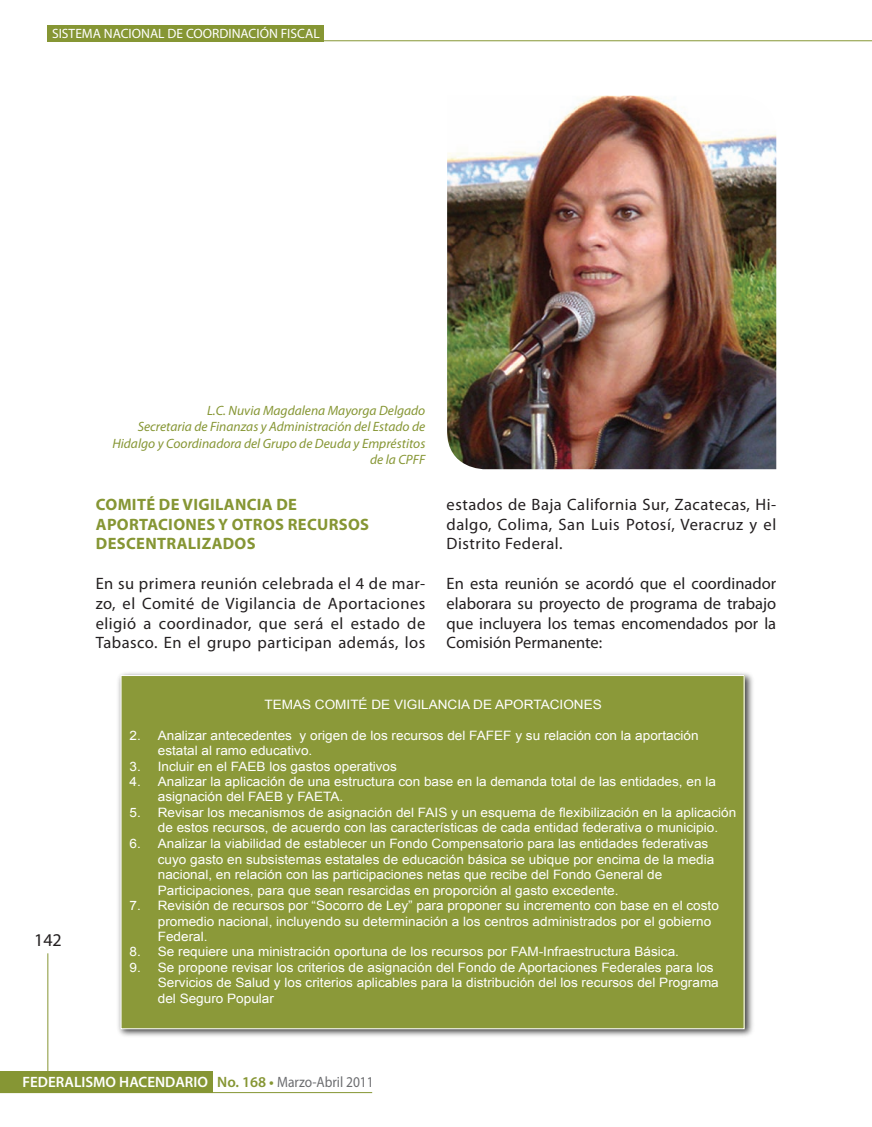
<style>
.page{position:relative;width:872px;height:1127px;background:#fff}
.page>*{position:absolute;margin:0;border:0;box-sizing:border-box;transform-origin:0 0}
.t1{font:18px "Myriad Pro";color:#231f20}
.texto{font:16.5px/19.8px "Myriad Pro";letter-spacing:.03em;color:#231f20;text-align:justify}
.Subtítulo_1{font:700 16.5px "Myriad Pro";letter-spacing:.02em;color:#869634}
.t2{font:600 15px "Myriad Pro";color:#fff}
.pie_de_foto{font:italic 13.5px/16.2px "Myriad Pro";color:#869634;text-align:right}
.t3{font:13.5px "Myriad Pro";color:#fff}
.t4{font:12.9px/14.9px "Arial";color:#fff;scale:1.05 1}
.s1{color:#869634}
.s2{font-weight:400;color:#6c6d70}
</style>
<div class="page">
<div style="left:0;top:1071px;width:213px;height:22px;background:#869634"></div>
<hr style="left:0;top:1092px;width:372px;height:1px;background:#869634">
<hr style="left:47px;top:953px;width:1px;height:118px;background:#869634">
<hr style="left:47px;top:40px;width:825px;height:1px;background:#869634">
<div style="left:47px;top:25px;width:277px;height:16px;background:#869634"></div>
<img style="left:447px;top:96px;width:329px;height:373px">
<img style="left:118px;top:673px;width:635px;height:363px">
<div style="left:121px;top:675px;width:623px;height:354px;background:#8b9939"></div>
<p class="t3" style="left:52px;top:25px;width:269px">SISTEMA NACIONAL DE COORDINACIÓN FISCAL</p>
<h1 class="t1" style="left:34px;top:929px;width:29px">142</h1>
<p class="pie_de_foto" style="left:207px;top:402px;width:220px">L.C. Nuvia Magdalena Mayorga Delgado</p>
<p class="pie_de_foto" style="left:112px;top:418px;width:314px">Secretaria de Finanzas y Administración del Estado de<br>Hidalgo y Coordinadora del Grupo de Deuda y Empréstitos de la CPFF</p>
<p class="Subtítulo_1" style="left:96px;top:493px;width:203px">COMITÉ DE VIGILANCIA DE</p>
<p class="Subtítulo_1" style="left:96px;top:513px;width:275px">APORTACIONES Y OTROS RECURSOS</p>
<p class="Subtítulo_1" style="left:96px;top:533px;width:161px">DESCENTRALIZADOS</p>
<p class="texto" style="left:96px;top:573px;width:331px">En su primera reunión celebrada el 4 de mar&shy;zo, el Comité de Vigilancia de Aportaciones eligió a coordinador, que será el estado de Tabasco. En el grupo participan además, los</p>
<p class="texto" style="left:446px;top:494px;width:331px">estados de Baja California Sur, Zacatecas, Hi&shy;dalgo, Colima, San Luis Potosí, Veracruz y el Distrito Federal.</p>
<p class="texto" style="left:446px;top:573px;width:331px">En esta reunión se acordó que el coordinador elaborara su proyecto de programa de trabajo que incluyera los temas encomendados por la Comisión Permanente:</p>
<p class="t4" style="left:264px;top:697px;width:323px">TEMAS COMITÉ DE VIGILANCIA DE APORTACIONES</p>
<p class="t4" style="left:158px;top:728px;width:516px;text-indent:-28px">2. Analizar antecedentes y origen de los recursos del FAFEF y su relación con la aportación estatal al ramo educativo.</p>
<p class="t4" style="left:130px;top:758px;width:256px">3. Incluir en el FAEB los gastos operativos</p>
<p class="t4" style="left:158px;top:774px;width:533px;text-indent:-28px">4. Analizar la aplicación de una estructura con base en la demanda total de las entidades, en la asignación del FAEB y FAETA.</p>
<p class="t4" style="left:158px;top:805px;width:552px;text-indent:-28px">5. Revisar los mecanismos de asignación del FAIS y un esquema de flexibilización en la aplicación de estos recursos, de acuerdo con las características de cada entidad federativa o municipio.</p>
<p class="t4" style="left:158px;top:836px;width:531px;line-height:15.6px;text-indent:-28px">6. Analizar la viabilidad de establecer un Fondo Compensatorio para las entidades federativas cuyo gasto en subsistemas estatales de educación básica se ubique por encima de la media nacional, en relación con las participaciones netas que recibe del Fondo General de Participaciones, para que sean resarcidas en proporción al gasto excedente.</p>
<p class="t4" style="left:158px;top:897px;width:536px;line-height:15.9px;text-indent:-28px">7. Revisión de recursos por “Socorro de Ley” para proponer su incremento con base en el costo promedio nacional, incluyendo su determinación a los centros administrados por el gobierno<br>Federal.</p>
<p class="t4" style="left:130px;top:944px;width:524px">8. Se requiere una ministración oportuna de los recursos por FAM-Infraestructura Básica.</p>
<p class="t4" style="left:158px;top:960px;width:536px;line-height:15.5px;text-indent:-28px">9. Se propone revisar los criterios de asignación del Fondo de Aportaciones Federales para los<br>Servicios de Salud y los criterios aplicables para la distribución del los recursos del Programa del Seguro Popular</p>
<p class="t2" style="left:23px;top:1073px;width:353px">FEDERALISMO HACENDARIO <span class="s1">No. 168 •</span> <span class="s2">Marzo-Abril 2011</span></p>
</div>
